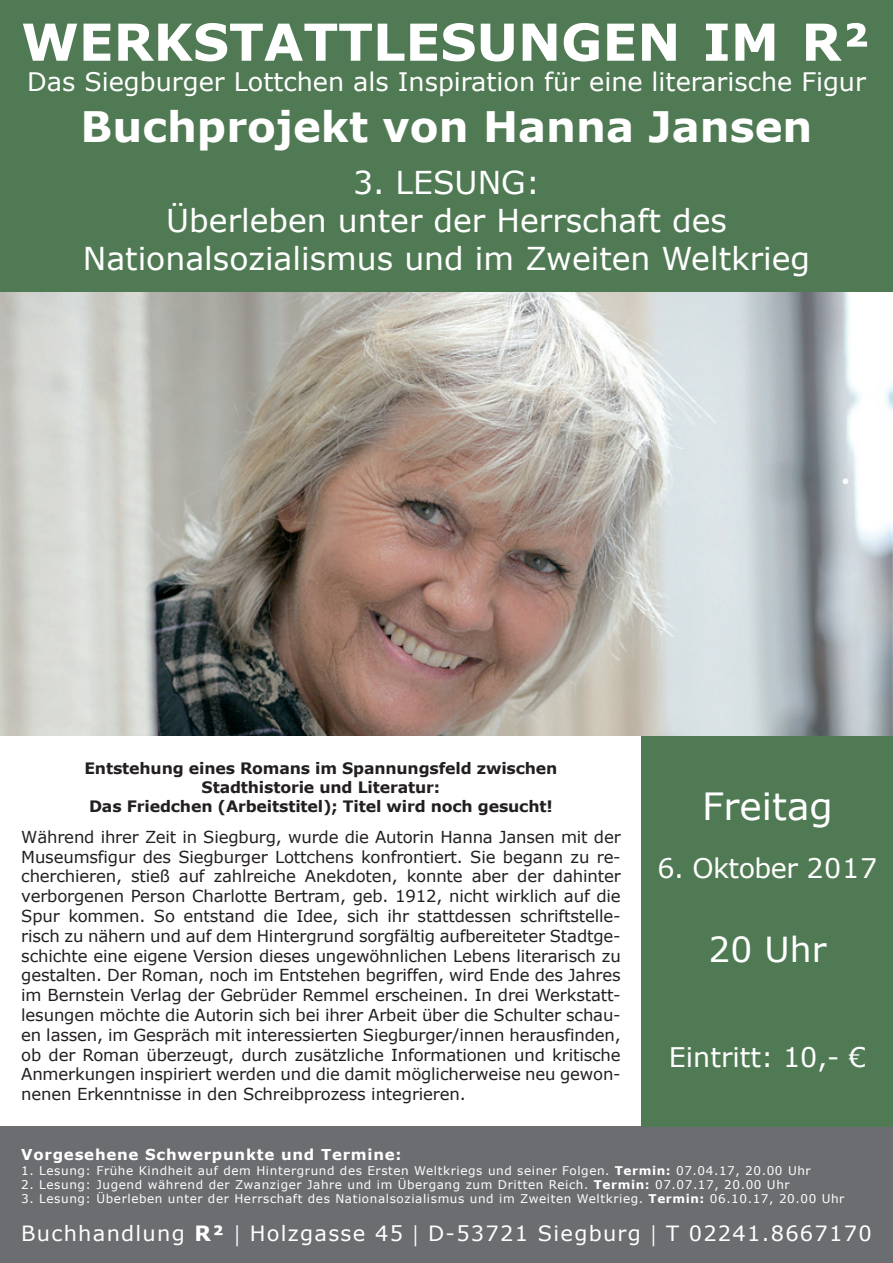
<style>
.page{position:relative;width:893px;height:1263px;background:#fff}
.page>*{position:absolute;margin:0;border:0;box-sizing:border-box;transform-origin:0 0}
.t1{font:700 51px "Verdana";color:#fff}
.t2{font:700 42px "Verdana";color:#fff}
.t3{font:37.5px "Verdana";color:#fff}
.t4{font:34.5px "Verdana";color:#fff}
.t5{font:31.5px "Verdana";color:#fff}
.t6{font:27px "Verdana";color:#fff}
.t7{font:27px "Verdana";letter-spacing:-.02em;color:#fff}
.t8{font:25.5px "Verdana";color:#fff}
.t9{font:21px "Verdana";letter-spacing:.06em;color:#fff}
.t10{font:16.5px/19.8px "Verdana";letter-spacing:-.01em;color:#231f20;text-align:justify}
.t11{font:700 15.75px "Verdana";letter-spacing:-.01em;color:#231f20}
.t12{font:700 15px "Verdana";letter-spacing:.05em;color:#fff}
.t13{font:12px "Verdana";letter-spacing:.05em;color:#fff}
.s1{font-weight:700}
.s2{font-family:"Minion Pro"}
</style>
<div class="page">
<div style="left:0;top:1127px;width:893px;height:136px;background:#6c6d70"></div>
<div style="left:642px;top:736px;width:251px;height:391px;background:#507a54"></div>
<img style="left:0;top:291px;width:893px;height:445px">
<div style="left:0;top:0;width:893px;height:291px;background:#507a54"></div>
<p class="t1" style="left:21px;top:6px;width:852px">WERKSTATTLESUNGEN IM R²</p>
<p class="t8" style="left:27px;top:65px;width:840px">Das Siegburger Lottchen als Inspiration für eine literarische Figur</p>
<p class="t2" style="left:80px;top:97px;width:733px">Buchprojekt von Hanna Jansen</p>
<p class="t5" style="left:353px;top:161px;width:188px">3. LESUNG:</p>
<p class="t5" style="left:166px;top:199px;width:562px">Überleben unter der Herrschaft des</p>
<p class="t5" style="left:83px;top:236px;width:729px">Nationalsozialismus und im Zweiten Weltkrieg</p>
<p class="t11" style="left:84px;top:757px;width:475px">Entstehung eines Romans im Spannungsfeld zwischen</p>
<p class="t11" style="left:202px;top:776px;width:240px">Stadthistorie und Literatur:</p>
<p class="t11" style="left:89px;top:795px;width:465px">Das Friedchen (Arbeitstitel); Titel wird noch gesucht!</p>
<p class="t10" style="left:21px;top:827px;width:601px">Während ihrer Zeit in Siegburg, wurde die Autorin Hanna Jansen mit der Museumsfigur des Siegburger Lottchens konfrontiert. Sie begann zu re&shy;cherchieren, stieß auf zahlreiche Anekdoten, konnte aber der dahinter verborgenen Person Charlotte Bertram, geb. 1912, nicht wirklich auf die Spur kommen. So entstand die Idee, sich ihr stattdessen schriftstelle&shy;risch zu nähern und auf dem Hintergrund sorgfältig aufbereiteter Stadtge&shy;schichte eine eigene Version dieses ungewöhnlichen Lebens literarisch zu gestalten. Der Roman, noch im Entstehen begriffen, wird Ende des Jahres im Bernstein Verlag der Gebrüder Remmel erscheinen. In drei Werkstatt&shy;lesungen möchte die Autorin sich bei ihrer Arbeit über die Schulter schau&shy;en lassen, im Gespräch mit interessierten Siegburger/innen herausfinden, ob der Roman überzeugt, durch zusätzliche Informationen und kritische Anmerkungen inspiriert werden und die damit möglicherweise neu gewon&shy;nenen Erkenntnisse in den Schreibprozess integrieren.</p>
<p class="t3" style="left:702px;top:781px;width:132px">Freitag</p>
<p class="t7" style="left:657px;top:849px;width:221px">6. Oktober 2017</p>
<p class="t4" style="left:708px;top:926px;width:119px">20 Uhr</p>
<p class="t6" style="left:669px;top:1038px;width:199px">Eintritt: 10,- €</p>
<p class="t12" style="left:21px;top:1144px;width:382px">Vorgesehene Schwerpunkte und Termine:</p>
<p class="t13" style="left:21px;top:1162px;width:791px">1. Lesung: Frühe Kindheit auf dem Hintergrund des Ersten Weltkriegs und seiner Folgen. <span class="s1">Termin:</span> 07.04.17, 20.00 Uhr</p>
<p class="t13" style="left:21px;top:1176px;width:770px">2. Lesung: Jugend während der Zwanziger Jahre und im Übergang zum Dritten Reich. <span class="s1">Termin:</span> 07.07.17, 20.00 Uhr</p>
<p class="t13" style="left:21px;top:1191px;width:825px">3. Lesung: Überleben unter der Herrschaft des Nationalsozialismus und im Zweiten Weltkrieg. <span class="s1">Termin:</span> 06.10.17, 20.00 Uhr</p>
<p class="t9" style="left:21px;top:1219px;width:852px">Buchhandlung <span class="s1">R²</span> <span class="s2">|</span> Holzgasse 45 <span class="s2">|</span> D-53721 Siegburg <span class="s2">|</span> T 02241.8667170</p>
</div>
